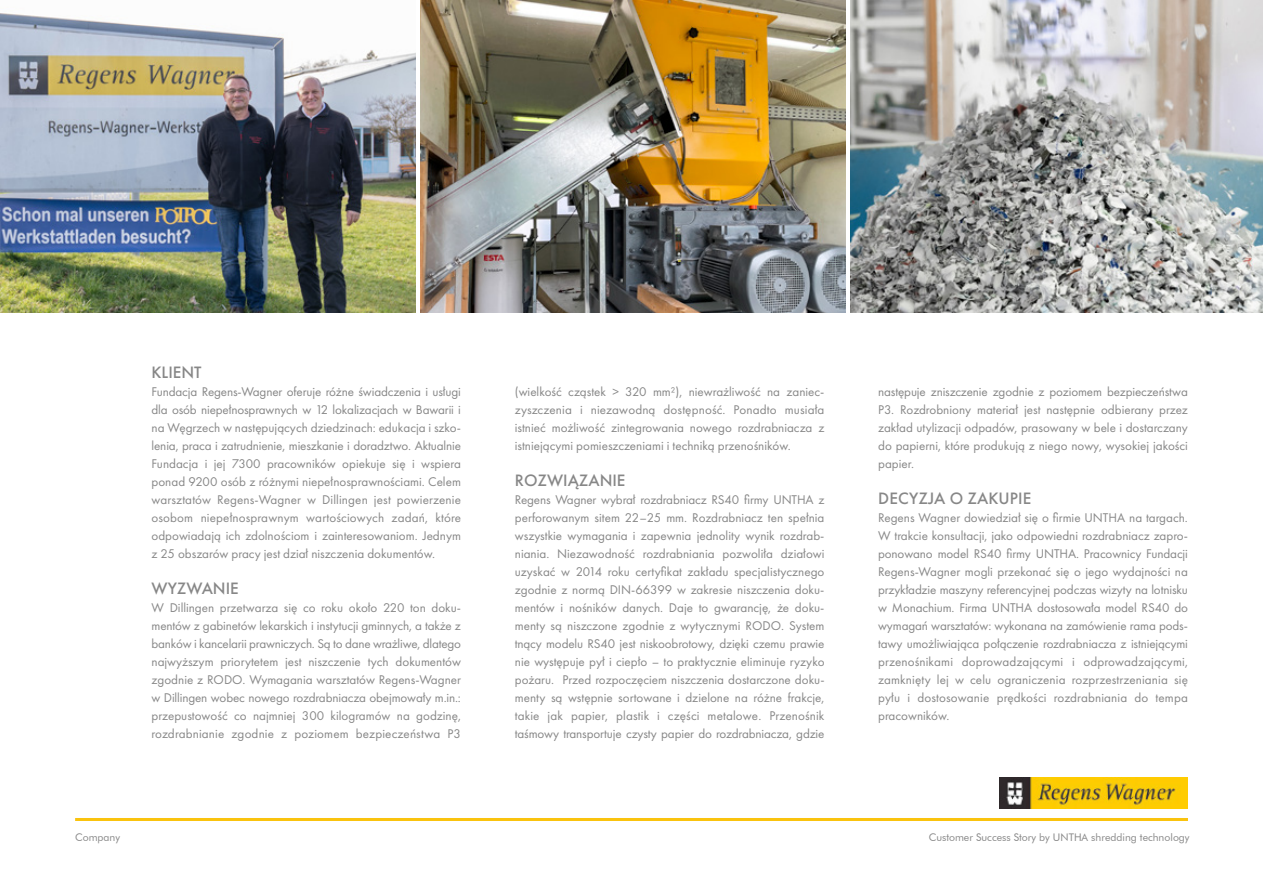
<style>
.page{position:relative;width:1263px;height:893px;background:#fff}
.page>*{position:absolute;margin:0;border:0;box-sizing:border-box;transform-origin:0 0}
.t1{font:500 17.1px "Futura PT";color:#878787}
.t2{font:13.05px/18px "Futura PT";color:#878787;text-align:justify}
.t3{font:10.5px "Futura BT";color:#878787}
</style>
<div class="page">
<hr style="left:75px;top:818px;width:1113px;height:3px;background:#fac30e">
<img style="left:850px;top:0;width:413px;height:313px">
<img style="left:420px;top:0;width:426px;height:313px">
<img style="left:0;top:13px;width:416px;height:300px">
<img style="left:999px;top:777px;width:189px;height:31px">
<h1 class="t1" style="left:152px;top:362px;width:52px">KLIENT</h1>
<p class="t2" style="left:152px;top:383px;width:311px">Fundacja Regens-Wagner oferuje różne świadczenia i usługi dla osób niepełnosprawnych w 12 lokalizacjach w Bawarii i na Węgrzech w następujących dziedzinach: edukacja i szko&shy;lenia, praca i zatrudnienie, mieszkanie i doradztwo. Aktualnie Fundacja i jej 7300 pracowników opiekuje się i wspiera ponad 9200 osób z różnymi niepełnosprawnościami. Celem warsztatów Regens-Wagner w Dillingen jest powierzenie osobom niepełnosprawnym wartościowych zadań, które odpowiadają ich zdolnościom i zainteresowaniom. Jednym z 25 obszarów pracy jest dział niszczenia dokumentów.</p>
<h1 class="t1" style="left:152px;top:578px;width:89px">WYZWANIE</h1>
<p class="t2" style="left:152px;top:599px;width:311px">W Dillingen przetwarza się co roku około 220 ton doku&shy;mentów z gabinetów lekarskich i instytucji gminnych, a także z banków i kancelarii prawniczych. Są to dane wrażliwe, dlatego najwyższym priorytetem jest niszczenie tych dokumentów zgodnie z RODO. Wymagania warsztatów Regens-Wagner w Dillingen wobec nowego rozdrabniacza obejmowały m.in.: przepustowość co najmniej 300 kilogramów na godzinę, rozdrabnianie zgodnie z poziomem bezpieczeństwa P3</p>
<p class="t2" style="left:515px;top:383px;width:311px">(wielkość cząstek &gt; 320 mm²), niewrażliwość na zaniec&shy;zyszczenia i niezawodną dostępność. Ponadto musiała istnieć możliwość zintegrowania nowego rozdrabniacza z istniejącymi pomieszczeniami i techniką przenośników.</p>
<h1 class="t1" style="left:515px;top:470px;width:112px">ROZWIĄZANIE</h1>
<p class="t2" style="left:515px;top:491px;width:311px">Regens Wagner wybrał rozdrabniacz RS40 firmy UNTHA z perforowanym sitem 22–25 mm. Rozdrabniacz ten spełnia wszystkie wymagania i zapewnia jednolity wynik rozdrab&shy;niania. Niezawodność rozdrabniania pozwoliła działowi uzyskać w 2014 roku certyfikat zakładu specjalistycznego zgodnie z normą DIN-66399 w zakresie niszczenia doku&shy;mentów i nośników danych. Daje to gwarancję, że doku&shy;menty są niszczone zgodnie z wytycznymi RODO. System tnący modelu RS40 jest niskoobrotowy, dzięki czemu prawie nie występuje pył i ciepło – to praktycznie eliminuje ryzyko pożaru. Przed rozpoczęciem niszczenia dostarczone doku&shy;menty są wstępnie sortowane i dzielone na różne frakcje, takie jak papier, plastik i części metalowe. Przenośnik taśmowy transportuje czysty papier do rozdrabniacza, gdzie</p>
<p class="t2" style="left:878px;top:383px;width:311px">następuje zniszczenie zgodnie z poziomem bezpieczeństwa P3. Rozdrobniony materiał jest następnie odbierany przez zakład utylizacji odpadów, prasowany w bele i dostarczany do papierni, które produkują z niego nowy, wysokiej jakości papier.</p>
<h1 class="t1" style="left:878px;top:488px;width:155px">DECYZJA O ZAKUPIE</h1>
<p class="t2" style="left:878px;top:509px;width:311px">Regens Wagner dowiedział się o firmie UNTHA na targach.<br>W trakcie konsultacji, jako odpowiedni rozdrabniacz zapro&shy;ponowano model RS40 firmy UNTHA. Pracownicy Fundacji Regens-Wagner mogli przekonać się o jego wydajności na przykładzie maszyny referencyjnej podczas wizyty na lotnisku w Monachium. Firma UNTHA dostosowała model RS40 do wymagań warsztatów: wykonana na zamówienie rama pods&shy;tawy umożliwiająca połączenie rozdrabniacza z istniejącymi przenośnikami doprowadzającymi i odprowadzającymi, zamknięty lej w celu ograniczenia rozprzestrzeniania się pyłu i dostosowanie prędkości rozdrabniania do tempa pracowników.</p>
<p class="t3" style="left:75px;top:830px;width:46px">Company</p>
<p class="t3" style="left:929px;top:830px;width:262px">Customer Success Story by UNTHA shredding technology</p>
</div>
